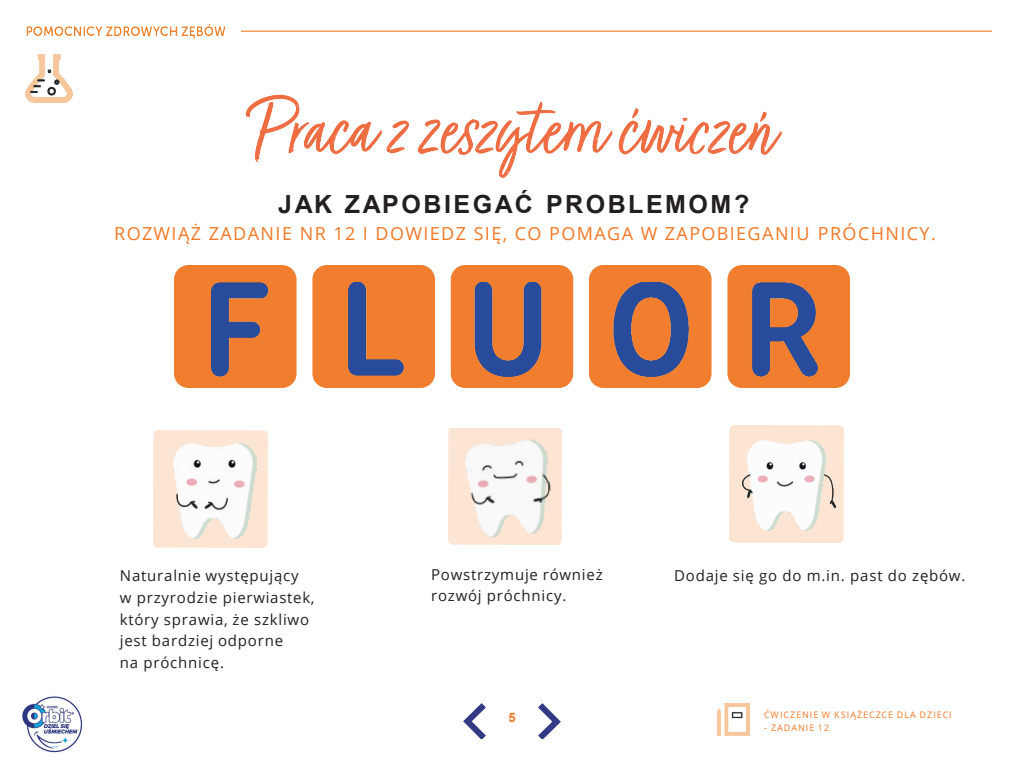
<style>
.page{position:relative;width:1024px;height:768px;background:#fff}
.page>*{position:absolute;margin:0;border:0;box-sizing:border-box;transform-origin:0 0}
.t1{font:700 25px "Arial";letter-spacing:.1em;color:#231f20}
.t2{font:18px "Open Sans";letter-spacing:.075em;color:#f47825}
.t3{font:15px/21.6px "Open Sans";letter-spacing:.055em;color:#231f20}
.t4{font:700 13px "Arial";color:#f47825}
.t5{font:9px "Open Sans";letter-spacing:.11em;color:#f47825}
</style>
<div class="page">
<div style="left:154px;top:430px;width:114px;height:117px;background:#fce5d3"></div>
<img style="left:538px;top:703px;width:22px;height:36px">
<img style="left:464px;top:703px;width:22px;height:36px">
<img style="left:245px;top:94px;width:538px;height:84px">
<img style="left:25px;top:55px;width:48px;height:47px">
<img style="left:174px;top:265px;width:676px;height:123px">
<img style="left:212px;top:282px;width:606px;height:94px">
<img style="left:717px;top:703px;width:33px;height:33px">
<img style="left:173px;top:444px;width:83px;height:94px">
<div style="left:448px;top:428px;width:114px;height:117px;background:#fce5d3"></div>
<div style="left:729px;top:426px;width:114px;height:116px;background:#fce5d3"></div>
<img style="left:742px;top:440px;width:94px;height:90px">
<img style="left:464px;top:438px;width:91px;height:102px">
<img style="left:22px;top:696px;width:61px;height:57px">
<img style="left:26px;top:25px;width:966px;height:14px">
<h1 class="t1" style="left:278px;top:188px;width:473px">JAK ZAPOBIEGAĆ PROBLEMOM?</h1>
<p class="t2" style="left:114px;top:221px;width:823px">ROZWIĄŻ ZADANIE NR 12 I DOWIEDZ SIĘ, CO POMAGA W ZAPOBIEGANIU PRÓCHNICY.</p>
<p class="t3" style="left:120px;top:565px;width:196px">Naturalnie występujący<br>w przyrodzie pierwiastek, który sprawia, że szkliwo jest bardziej odporne<br>na próchnicę.</p>
<p class="t3" style="left:431px;top:563px;width:173px">Powstrzymuje również</p>
<p class="t3" style="left:674px;top:564px;width:293px">Dodaje się go do m.in. past do zębów.</p>
<p class="t3" style="left:431px;top:585px;width:137px">rozwój próchnicy.</p>
<p class="t4" style="left:508px;top:709px;width:9px">5</p>
<p class="t5" style="left:764px;top:709px;width:189px">ĆWICZENIE W KSIĄŻECZCE DLA DZIECI</p>
<p class="t5" style="left:764px;top:722px;width:67px">- ZADANIE 12</p>
</div>
